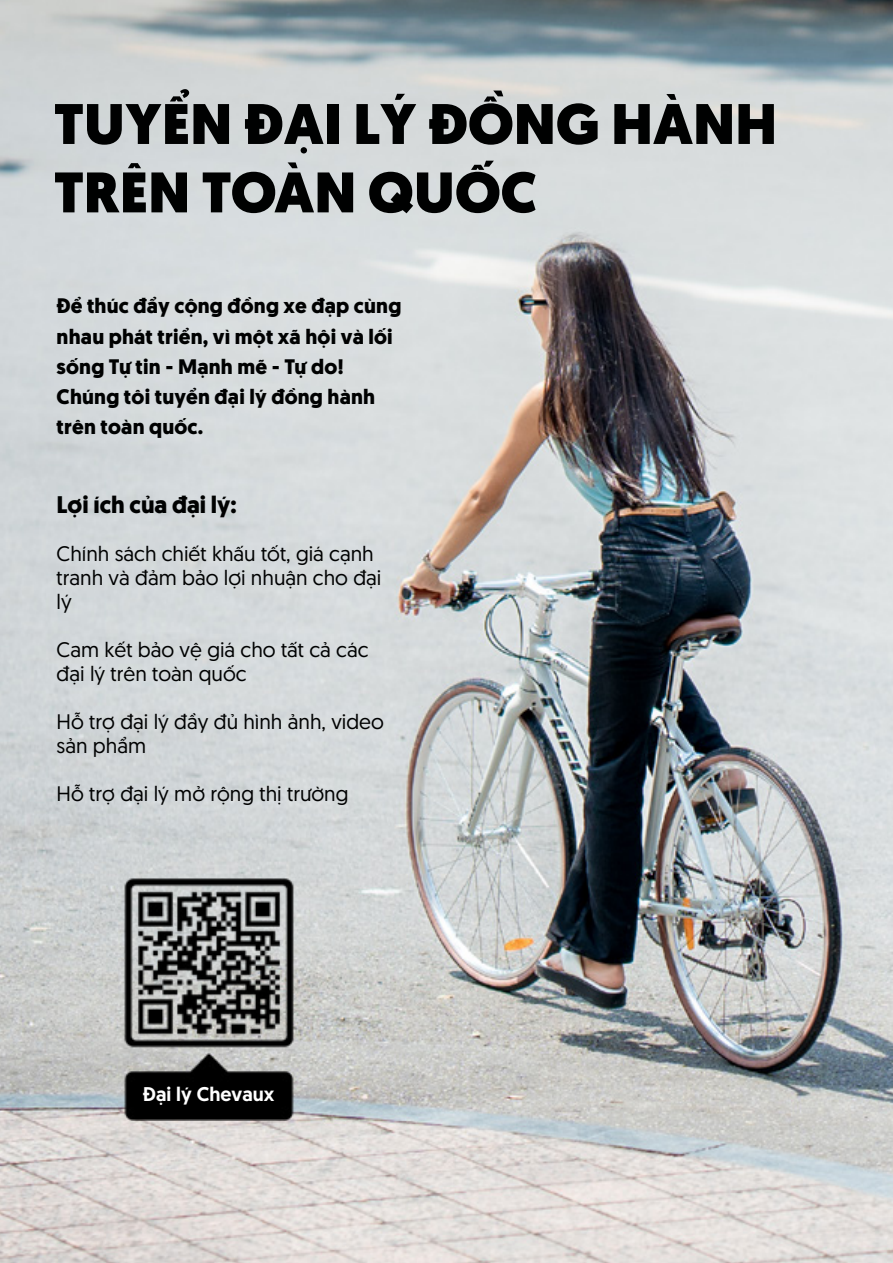
<style>
.page{position:relative;width:893px;height:1263px;background:#fff}
.page>*{position:absolute;margin:0;border:0;box-sizing:border-box;transform-origin:0 0}
.t1{font:900 57px/68.4px "Geomanist";color:#000101}
.t2{font:700 24px "Geomanist";color:#000101}
.t3{font:21px/24px "Geomanist";color:#000101}
.t4{font:700 21px/30px "Geomanist";letter-spacing:.01em;color:#000101}
.t5{font:500 19.8px "Geomanist";color:#fff}
</style>
<div class="page">
<img style="left:0;top:0;width:893px;height:1263px">
<img style="left:87px;top:878px;width:243px;height:242px">
<h1 class="t1" style="left:54px;top:90px;width:725px">TUYỂN ĐẠI LÝ ĐỒNG HÀNH<br>TRÊN TOÀN QUỐC</h1>
<p class="t4" style="left:57px;top:291px;width:346px">Để thúc đẩy cộng đồng xe đạp cùng nhau phát triển, vì một xã hội và lối sống Tự tin - Mạnh mẽ - Tự do!<br>Chúng tôi tuyển đại lý đồng hành trên toàn quốc.</p>
<p class="t2" style="left:57px;top:489px;width:182px">Lợi ích của đại lý:</p>
<p class="t3" style="left:57px;top:541px;width:326px">Chính sách chiết khấu tốt, giá cạnh tranh và đảm bảo lợi nhuận cho đại lý</p>
<p class="t3" style="left:57px;top:637px;width:313px">Cam kết bảo vệ giá cho tất cả các đại lý trên toàn quốc</p>
<p class="t3" style="left:57px;top:709px;width:329px">Hỗ trợ đại lý đầy đủ hình ảnh, video sản phẩm</p>
<p class="t3" style="left:57px;top:781px;width:293px">Hỗ trợ đại lý mở rộng thị trường</p>
<p class="t5" style="left:143px;top:1081px;width:133px">Đại lý Chevaux</p>
</div>
